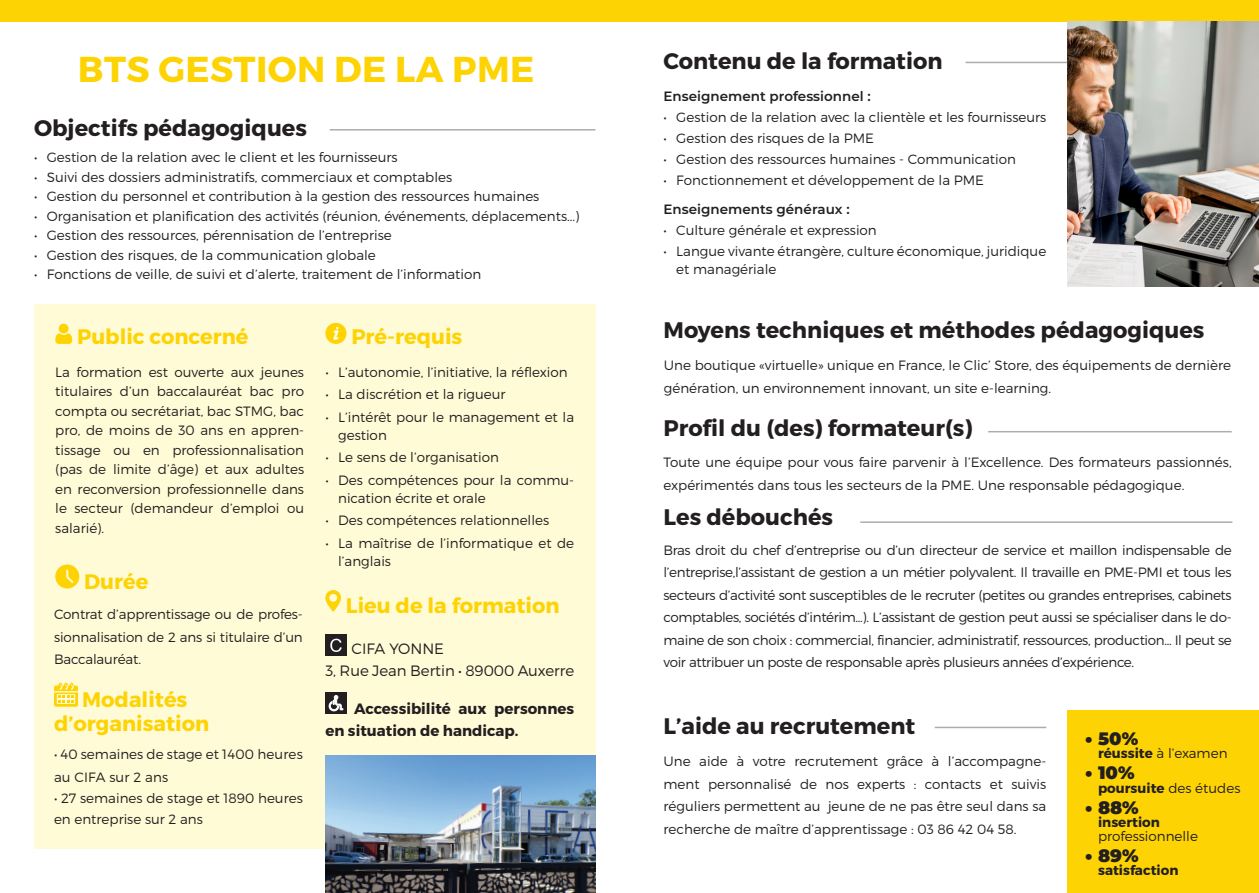
<style>
.page{position:relative;width:1259px;height:893px;background:#fff}
.page>*{position:absolute;margin:0;border:0;box-sizing:border-box;transform-origin:0 0}
.t1{font:700 36px "Montserrat";letter-spacing:.01em;color:#fed304}
.t2{font:700 22.5px "Montserrat";color:#231f20}
.t3{font:700 21px "Montserrat";color:#fed304}
.t4{font:900 18px "Montserrat";color:#231f20}
.t5{font:700 15px/22.5px "Montserrat";color:#231f20}
.t6{font:300 15px "Montserrat";color:#231f20}
.t7{font:300 13.5px/22.5px "Montserrat";color:#231f20}
.t8{font:600 13.5px "Montserrat";color:#231f20}
.t9{font:700 13.5px "Montserrat";color:#231f20}
.s1{font-weight:700}
.s2{font-weight:300}
</style>
<div class="page">
<div style="left:0;top:0;width:1259px;height:21px;background:#fed304"></div>
<hr style="left:330px;top:129px;width:265px;height:2px;background:#acadb1">
<div style="left:34px;top:304px;width:561px;height:544px;background:#fffbd6"></div>
<svg style="left:55px;top:324px;width:17px;height:20px"></svg>
<svg style="left:325px;top:323px;width:21px;height:21px"></svg>
<svg style="left:55px;top:564px;width:24px;height:24px"></svg>
<svg style="left:54px;top:683px;width:24px;height:24px"></svg>
<svg style="left:325px;top:590px;width:16px;height:22px"></svg>
<div style="left:325px;top:635px;width:22px;height:21px;background:#231f20"></div>
<svg style="left:330px;top:639px;width:12px;height:13px"></svg>
<div style="left:325px;top:692px;width:22px;height:22px;background:#231f20"></div>
<svg style="left:329px;top:695px;width:14px;height:16px"></svg>
<hr style="left:965px;top:62px;width:260px;height:1px;background:#acadb1">
<hr style="left:988px;top:431px;width:243px;height:1px;background:#acadb1">
<hr style="left:860px;top:521px;width:372px;height:2px;background:#acadb1">
<hr style="left:934px;top:727px;width:112px;height:1px;background:#acadb1">
<div style="left:1067px;top:710px;width:192px;height:183px;background:#fed304"></div>
<img style="left:1067px;top:21px;width:192px;height:266px">
<img style="left:325px;top:756px;width:270px;height:137px">
<p class="t1" style="left:78px;top:47px;width:458px">BTS GESTION DE LA PME</p>
<p class="t2" style="left:34px;top:114px;width:274px">Objectifs pédagogiques</p>
<p class="t7" style="left:34px;top:146px;width:365px">• Gestion de la relation avec le client et les fournisseurs</p>
<p class="t7" style="left:34px;top:165px;width:420px">• Suivi des dossiers administratifs, commerciaux et comptables</p>
<p class="t7" style="left:34px;top:185px;width:507px">• Gestion du personnel et contribution à la gestion des ressources humaines</p>
<p class="t7" style="left:34px;top:204px;width:547px">• Organisation et planification des activités (réunion, événements, déplacements...)</p>
<p class="t7" style="left:34px;top:224px;width:359px">• Gestion des ressources, pérennisation de l’entreprise</p>
<p class="t7" style="left:34px;top:243px;width:343px">• Gestion des risques, de la communication globale</p>
<p class="t7" style="left:34px;top:263px;width:449px">• Fonctions de veille, de suivi et d’alerte, traitement de l’information</p>
<p class="t3" style="left:77px;top:323px;width:173px">Public concerné</p>
<p class="t7" style="left:55px;top:362px;width:250px;line-height:19.5px;text-align:justify">La formation est ouverte aux jeunes titulaires d’un baccalauréat bac pro compta ou secrétariat, bac STMG, bac pro, de moins de 30 ans en appren&shy;tissage ou en professionnalisation (pas de limite d’âge) et aux adultes en reconversion professionnelle dans le secteur (demandeur d’emploi ou salarié).</p>
<p class="t3" style="left:84px;top:568px;width:66px">Durée</p>
<p class="t7" style="left:54px;top:603px;width:250px;text-align:justify">Contrat d’apprentissage ou de profes&shy;sionnalisation de 2 ans si titulaire d’un Baccalauréat.</p>
<p class="t3" style="left:82px;top:686px;width:107px">Modalités</p>
<p class="t3" style="left:54px;top:710px;width:157px">d’organisation</p>
<p class="t7" style="left:54px;top:743px;width:250px">• 40 semaines de stage et 1400 heures au CIFA sur 2 ans</p>
<p class="t7" style="left:54px;top:787px;width:250px;line-height:21px">• 27 semaines de stage et 1890 heures en entreprise sur 2 ans</p>
<p class="t3" style="left:351px;top:323px;width:112px">Pré-requis</p>
<p class="t7" style="left:325px;top:360px;width:244px">• L’autonomie, l’initiative, la réflexion</p>
<p class="t7" style="left:325px;top:383px;width:182px">• La discrétion et la rigueur</p>
<p class="t7" style="left:338px;top:408px;width:237px;line-height:18px;text-indent:-13px">• L’intérêt pour le management et la gestion</p>
<p class="t7" style="left:325px;top:446px;width:175px">• Le sens de l’organisation</p>
<p class="t7" style="left:338px;top:471px;width:237px;line-height:18px;text-indent:-13px">• Des compétences pour la commu&shy;nication écrite et orale</p>
<p class="t7" style="left:325px;top:509px;width:225px">• Des compétences relationnelles</p>
<p class="t7" style="left:338px;top:534px;width:237px;line-height:18px;text-indent:-13px">• La maîtrise de l’informatique et de l’anglais</p>
<p class="t3" style="left:346px;top:592px;width:215px">Lieu de la formation</p>
<p class="t6" style="left:351px;top:639px;width:94px">CIFA YONNE</p>
<p class="t6" style="left:325px;top:662px;width:250px">3, Rue Jean Bertin • 89000 Auxerre</p>
<p class="t5" style="left:325px;top:697px;width:250px;text-indent:29px">Accessibilité aux personnes en situation de handicap.</p>
<p class="t2" style="left:663px;top:47px;width:280px">Contenu de la formation</p>
<p class="t8" style="left:663px;top:87px;width:209px">Enseignement professionnel :</p>
<p class="t7" style="left:663px;top:106px;width:384px">• Gestion de la relation avec la clientèle et les fournisseurs</p>
<p class="t7" style="left:663px;top:127px;width:212px">• Gestion des risques de la PME</p>
<p class="t7" style="left:663px;top:148px;width:354px">• Gestion des ressources humaines - Communication</p>
<p class="t7" style="left:663px;top:169px;width:322px">• Fonctionnement et développement de la PME</p>
<p class="t8" style="left:663px;top:199px;width:188px">Enseignements généraux :</p>
<p class="t7" style="left:663px;top:219px;width:215px">• Culture générale et expression</p>
<p class="t7" style="left:676px;top:242px;width:371px;line-height:18px;text-indent:-13px">• Langue vivante étrangère, culture économique, juridique et managériale</p>
<p class="t2" style="left:663px;top:316px;width:542px">Moyens techniques et méthodes pédagogiques</p>
<p class="t7" style="left:664px;top:354px;width:568px">Une boutique «virtuelle» unique en France, le Clic’ Store, des équipements de dernière génération, un environnement innovant, un site e-learning.</p>
<p class="t2" style="left:663px;top:414px;width:310px">Profil du (des) formateur(s)</p>
<p class="t7" style="left:663px;top:451px;width:569px">Toute une équipe pour vous faire parvenir à l’Excellence. Des formateurs passionnés, expérimentés dans tous les secteurs de la PME. Une responsable pédagogique.</p>
<p class="t2" style="left:663px;top:503px;width:171px">Les débouchés</p>
<p class="t7" style="left:663px;top:538px;width:570px;text-align:justify">Bras droit du chef d’entreprise ou d’un directeur de service et maillon indispensable de l’entreprise,l’assistant de gestion a un métier polyvalent. Il travaille en PME-PMI et tous les secteurs d’activité sont susceptibles de le recruter (petites ou grandes entreprises, cabinets comptables, sociétés d’intérim...). L’assistant de gestion peut aussi se spécialiser dans le do&shy;maine de son choix : commercial, financier, administratif, ressources, production... Il peut se voir attribuer un poste de responsable après plusieurs années d’expérience.</p>
<p class="t2" style="left:663px;top:712px;width:253px">L’aide au recrutement</p>
<p class="t7" style="left:663px;top:750px;width:384px;text-align:justify">Une aide à votre recrutement grâce à l’accompagne&shy;ment personnalisé de nos experts : contacts et suivis réguliers permettent au jeune de ne pas être seul dans sa recherche de maître d’apprentissage : 03 86 42 04 58.</p>
<p class="t4" style="left:1085px;top:725px;width:54px">• 50%</p>
<p class="t7" style="left:1098px;top:742px;width:131px"><span class="s1">réussite</span> à l’examen</p>
<p class="t4" style="left:1085px;top:759px;width:51px">• 10%</p>
<p class="t9" style="left:1098px;top:779px;width:144px">poursuite <span class="s2">des études</span></p>
<p class="t4" style="left:1085px;top:794px;width:55px">• 88%</p>
<p class="t7" style="left:1098px;top:815px;width:101px;line-height:13.5px"><span class="s1">insertion </span>professionnelle</p>
<p class="t4" style="left:1085px;top:842px;width:55px">• 89%</p>
<p class="t9" style="left:1098px;top:862px;width:82px">satisfaction</p>
</div>
